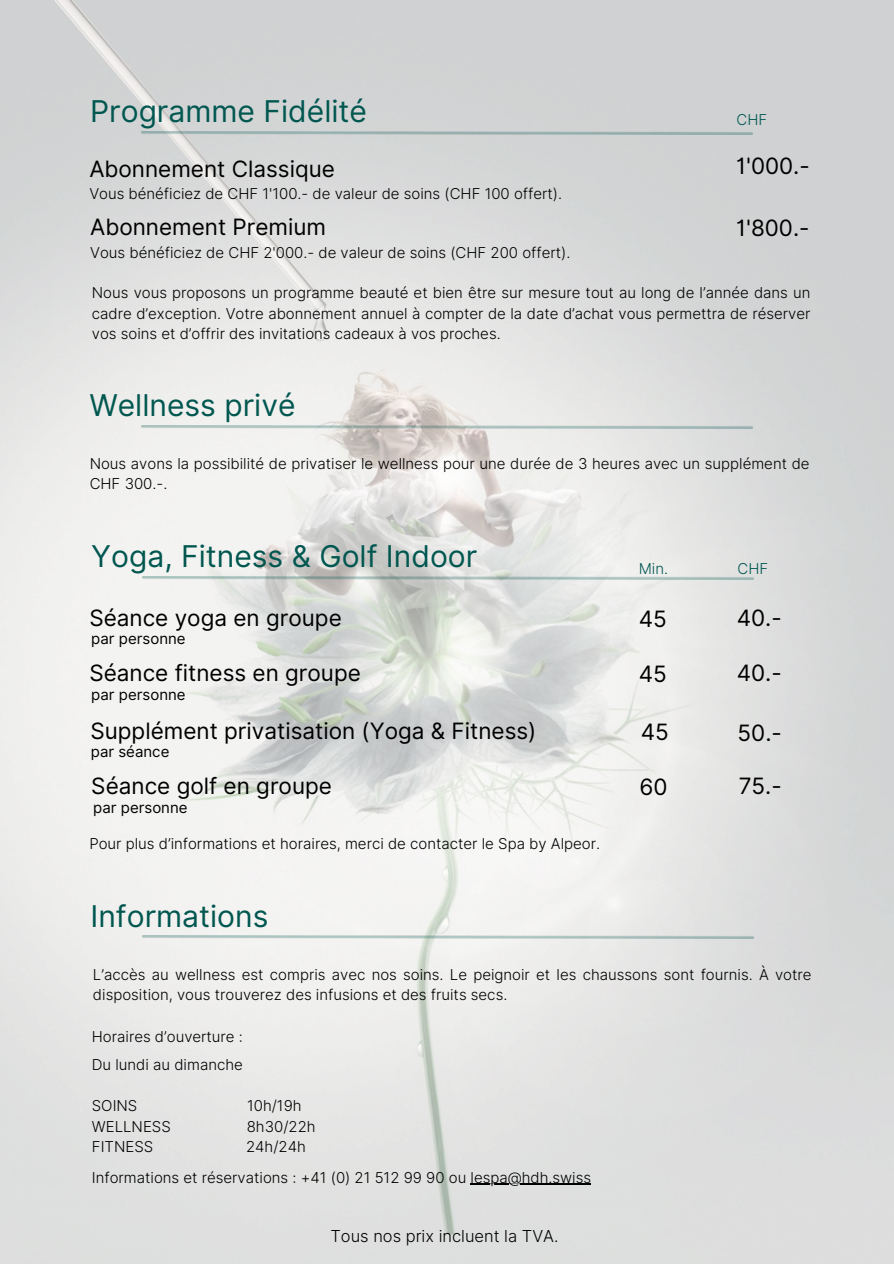
<style>
.page{position:relative;width:894px;height:1264px;background:#fff}
.page>*{position:absolute;margin:0;border:0;box-sizing:border-box;transform-origin:0 0}
.t1{font:30px "Inter";color:#005750}
.t2{font:22.5px "Inter";color:#000}
.t3{font:300 16.5px "Inter";color:#000}
.t4{font:300 15px/20.2px "Inter";color:#000}
.t5{font:15px "Inter";color:#000}
.t6{font:300 15px "Inter";color:#005750}
</style>
<div class="page">
<img style="left:0;top:0;width:893px;height:1263px">
<img style="left:90px;top:576px;width:715px;height:3px">
<img style="left:90px;top:935px;width:715px;height:3px">
<img style="left:89px;top:131px;width:715px;height:4px">
<img style="left:89px;top:425px;width:715px;height:3px">
<hr style="left:470px;top:1183px;width:121px;height:1px;background:#000">
<p class="t1" style="left:90px;top:93px;width:278px">Programme Fidélité</p>
<p class="t2" style="left:89px;top:155px;width:247px">Abonnement Classique</p>
<h2 class="t4" style="left:89px;top:184px;width:474px">Vous bénéficiez de CHF 1'100.- de valeur de soins (CHF 100 offert).</h2>
<p class="t2" style="left:90px;top:213px;width:237px">Abonnement Premium</p>
<p class="t4" style="left:90px;top:242px;width:481px">Vous bénéficiez de CHF 2'000.- de valeur de soins (CHF 200 offert).</p>
<p class="t6" style="left:736px;top:111px;width:32px">CHF</p>
<p class="t2" style="left:735px;top:153px;width:75px">1'000.-</p>
<h2 class="t2" style="left:735px;top:214px;width:75px">1'800.-</h2>
<p class="t4" style="left:92px;top:283px;width:720px;text-align:justify">Nous vous proposons un programme beauté et bien être sur mesure tout au long de l’année dans un cadre d’exception. Votre abonnement annuel à compter de la date d’achat vous permettra de réserver vos soins et d’offrir des invitations cadeaux à vos proches.</p>
<p class="t1" style="left:89px;top:387px;width:207px">Wellness privé</p>
<p class="t4" style="left:90px;top:453px;width:721px">Nous avons la possibilité de privatiser le wellness pour une durée de 3 heures avec un supplément de<br>CHF 300.-.</p>
<p class="t1" style="left:91px;top:538px;width:387px">Yoga, Fitness &amp; Golf Indoor</p>
<p class="t2" style="left:89px;top:604px;width:254px">Séance yoga en groupe</p>
<h1 class="t6" style="left:638px;top:559px;width:31px">Min.</h1>
<h3 class="t6" style="left:737px;top:559px;width:32px">CHF</h3>
<p class="t2" style="left:638px;top:605px;width:30px">45</p>
<p class="t2" style="left:736px;top:604px;width:47px">40.-</p>
<h2 class="t5" style="left:91px;top:630px;width:96px">par personne</h2>
<h2 class="t2" style="left:89px;top:659px;width:273px">Séance fitness en groupe</h2>
<p class="t2" style="left:638px;top:660px;width:30px">45</p>
<p class="t2" style="left:736px;top:659px;width:47px">40.-</p>
<p class="t5" style="left:91px;top:685px;width:96px">par personne</p>
<h3 class="t2" style="left:90px;top:717px;width:447px">Supplément privatisation (Yoga &amp; Fitness)</h3>
<h2 class="t5" style="left:91px;top:743px;width:80px">par séance</h2>
<h1 class="t2" style="left:640px;top:718px;width:30px">45</h1>
<p class="t2" style="left:737px;top:719px;width:46px">50.-</p>
<p class="t2" style="left:91px;top:772px;width:242px">Séance golf en groupe</p>
<h1 class="t2" style="left:639px;top:773px;width:30px">60</h1>
<p class="t2" style="left:738px;top:772px;width:45px">75.-</p>
<p class="t5" style="left:93px;top:798px;width:96px">par personne</p>
<h1 class="t4" style="left:89px;top:833px;width:512px">Pour plus d’informations et horaires, merci de contacter le Spa by Alpeor.</h1>
<h2 class="t1" style="left:90px;top:897px;width:179px">Informations</h2>
<h2 class="t4" style="left:93px;top:964px;width:720px">L’accès au wellness est compris avec nos soins. Le peignoir et les chaussons sont fournis. À votre disposition, vous trouverez des infusions et des fruits secs.</h2>
<h2 class="t4" style="left:92px;top:1025px;width:152px">Horaires d’ouverture :</h2>
<p class="t4" style="left:92px;top:1054px;width:152px">Du lundi au dimanche</p>
<p class="t4" style="left:92px;top:1095px;width:47px">SOINS</p>
<p class="t4" style="left:247px;top:1095px;width:56px">10h/19h</p>
<h2 class="t4" style="left:92px;top:1115px;width:80px">WELLNESS</h2>
<h2 class="t4" style="left:247px;top:1115px;width:70px">8h30/22h</h2>
<h2 class="t4" style="left:92px;top:1136px;width:63px">FITNESS</h2>
<h2 class="t4" style="left:246px;top:1136px;width:61px">24h/24h</h2>
<p class="t4" style="left:92px;top:1166px;width:500px">Informations et réservations : +41 (0) 21 512 99 90 ou lespa@hdh.swiss</p>
<p class="t3" style="left:330px;top:1225px;width:229px">Tous nos prix incluent la TVA.</p>
</div>
